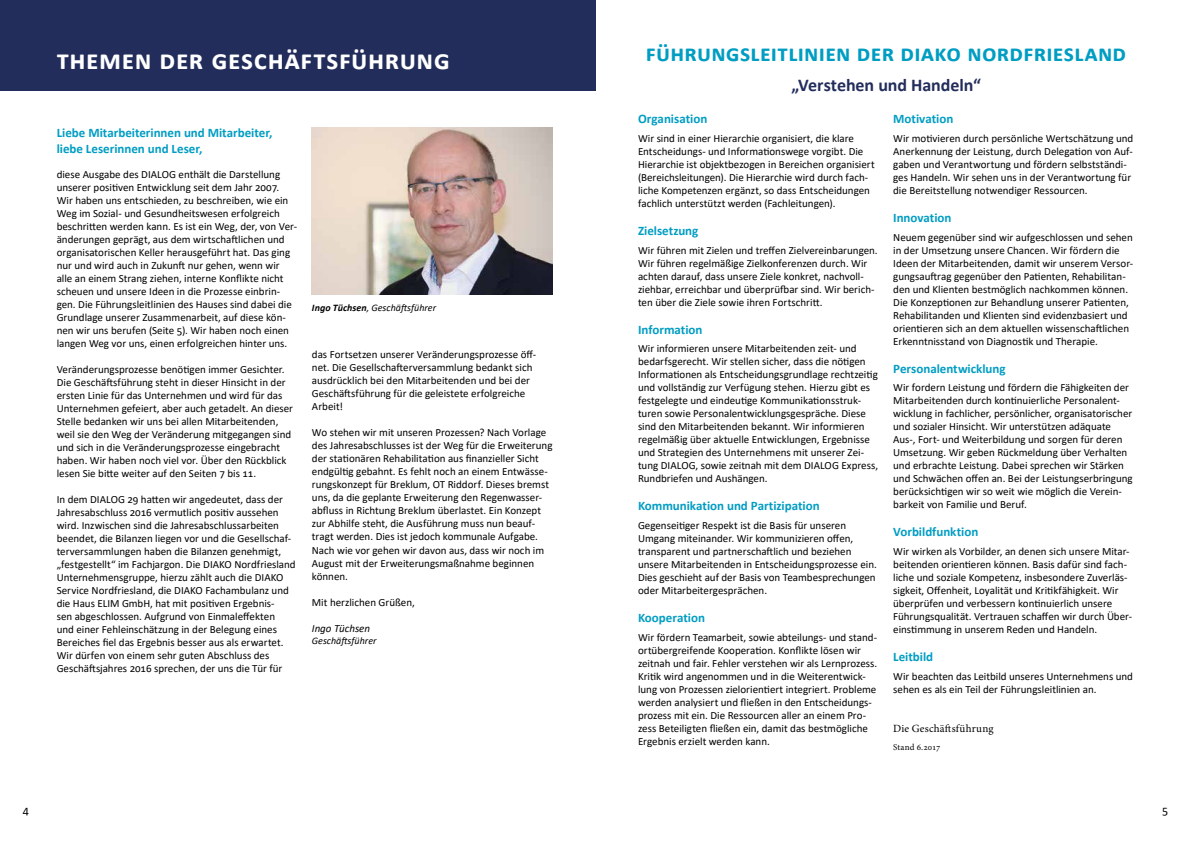
<style>
.page{position:relative;width:1191px;height:842px;background:#fff}
.page>*{position:absolute;margin:0;border:0;box-sizing:border-box;transform-origin:0 0}
.t1{font:700 28px "Calibri";letter-spacing:.02em;color:#fff}
.t2{font:700 24px "Calibri";letter-spacing:.01em;color:#009dc3}
.t3{font:700 18px "Calibri";letter-spacing:-.005em;color:#232d5b}
.t4{font:700 13px/16px "Calibri";color:#009dc3}
.t5{font:12px "Calibri";color:#000}
.t6{font:11px/13px "Calibri";letter-spacing:-.005em;color:#000}
.t7{font:11px "Minion Pro";letter-spacing:.015em;color:#000}
.t8{font:italic 11px "Calibri";letter-spacing:-.005em;color:#000}
.t9{font:italic 10px "Calibri";color:#000}
.t10{font:9px "Minion Pro";letter-spacing:.01em;color:#000}
.s1{font-weight:700}
</style>
<div class="page">
<div style="left:0;top:0;width:595px;height:91px;background:#232d5b"></div>
<img style="left:312px;top:128px;width:241px;height:167px">
<h1 class="t1" style="left:57px;top:40px;width:395px">themen der geschäftsführung</h1>
<p class="t4" style="left:57px;top:125px;width:217px">Liebe Mitarbeiterinnen und Mitarbeiter, liebe Leserinnen und Leser,</p>
<p class="t6" style="left:57px;top:167px;width:242px">diese Ausgabe des DIALOG enthält die Darstellung unserer positiven Entwicklung seit dem Jahr 2007.<br>Wir haben uns entschieden, zu beschreiben, wie ein Weg im Sozial- und Gesundheitswesen erfolgreich beschritten werden kann. Es ist ein Weg, der, von Ver&shy;änderungen geprägt, aus dem wirtschaftlichen und organisatorischen Keller herausgeführt hat. Das ging nur und wird auch in Zukunft nur gehen, wenn wir alle an einem Strang ziehen, interne Konflikte nicht scheuen und unsere Ideen in die Prozesse einbrin&shy;gen. Die Führungsleitlinien des Hauses sind dabei die Grundlage unserer Zusammenarbeit, auf diese kön&shy;nen wir uns berufen (Seite 5). Wir haben noch einen langen Weg vor uns, einen erfolgreichen hinter uns.</p>
<p class="t6" style="left:57px;top:362px;width:238px">Veränderungsprozesse benötigen immer Gesichter.<br>Die Geschäftsführung steht in dieser Hinsicht in der ersten Linie für das Unternehmen und wird für das Unternehmen gefeiert, aber auch getadelt. An dieser Stelle bedanken wir uns bei allen Mitarbeitenden, weil sie den Weg der Veränderung mitgegangen sind und sich in die Veränderungsprozesse eingebracht haben. Wir haben noch viel vor. Über den Rückblick lesen Sie bitte weiter auf den Seiten 7 bis 11.</p>
<p class="t6" style="left:57px;top:492px;width:240px">In dem DIALOG 29 hatten wir angedeutet, dass der Jahresabschluss 2016 vermutlich positiv aussehen wird. Inzwischen sind die Jahresabschlussarbeiten beendet, die Bilanzen liegen vor und die Gesellschaf&shy;terversammlungen haben die Bilanzen genehmigt, „festgestellt“ im Fachjargon. Die DIAKO Nordfriesland Unternehmensgruppe, hierzu zählt auch die DIAKO Service Nordfriesland, die DIAKO Fachambulanz und die Haus ELIM GmbH, hat mit positiven Ergebnis-<br>sen abgeschlossen. Aufgrund von Einmaleffekten<br>und einer Fehleinschätzung in der Belegung eines Bereiches fiel das Ergebnis besser aus als erwartet.<br>Wir dürfen von einem sehr guten Abschluss des Geschäftsjahres 2016 sprechen, der uns die Tür für</p>
<p class="t9" style="left:312px;top:301px;width:126px"><span class="s1">Ingo Tüchsen</span>, Geschäftsführer</p>
<p class="t6" style="left:312px;top:348px;width:226px">das Fortsetzen unserer Veränderungsprozesse öff&shy;net. Die Gesellschafterversammlung bedankt sich ausdrücklich bei den Mitarbeitenden und bei der Geschäftsführung für die geleistete erfolgreiche Arbeit!</p>
<p class="t6" style="left:312px;top:426px;width:242px">Wo stehen wir mit unseren Prozessen? Nach Vorlage des Jahresabschlusses ist der Weg für die Erweiterung der stationären Rehabilitation aus finanzieller Sicht endgültig gebahnt. Es fehlt noch an einem Entwässe&shy;rungskonzept für Breklum, OT Riddorf. Dieses bremst uns, da die geplante Erweiterung den Regenwasser&shy;abfluss in Richtung Breklum überlastet. Ein Konzept zur Abhilfe steht, die Ausführung muss nun beauf&shy;tragt werden. Dies ist jedoch kommunale Aufgabe.<br>Nach wie vor gehen wir davon aus, dass wir noch im August mit der Erweiterungsmaßnahme beginnen können.</p>
<p class="t6" style="left:312px;top:595px;width:104px">Mit herzlichen Grüßen,</p>
<p class="t8" style="left:312px;top:620px;width:60px">Ingo Tüchsen</p>
<p class="t9" style="left:312px;top:634px;width:66px">Geschäftsführer</p>
<h2 class="t2" style="left:646px;top:36px;width:482px">führungsleitlinien der diako nordfriesland</h2>
<h3 class="t3" style="left:791px;top:72px;width:191px">„Verstehen und Handeln“</h3>
<p class="t4" style="left:638px;top:111px;width:71px">Organisation</p>
<p class="t6" style="left:638px;top:131px;width:238px">Wir sind in einer Hierarchie organisiert, die klare Entscheidungs- und Informationswege vorgibt. Die Hierarchie ist objektbezogen in Bereichen organisiert (Bereichsleitungen). Die Hierarchie wird durch fach&shy;liche Kompetenzen ergänzt, so dass Entscheidungen fachlich unterstützt werden (Fachleitungen).</p>
<p class="t4" style="left:638px;top:222px;width:62px">Zielsetzung</p>
<p class="t6" style="left:638px;top:243px;width:241px">Wir führen mit Zielen und treffen Zielvereinbarungen.<br>Wir führen regelmäßige Zielkonferenzen durch. Wir achten darauf, dass unsere Ziele konkret, nachvoll&shy;ziehbar, erreichbar und überprüfbar sind. Wir berich&shy;ten über die Ziele sowie ihren Fortschritt.</p>
<p class="t4" style="left:638px;top:321px;width:66px">Information</p>
<p class="t6" style="left:638px;top:342px;width:242px">Wir informieren unsere Mitarbeitenden zeit- und bedarfsgerecht. Wir stellen sicher, dass die nötigen Informationen als Entscheidungsgrundlage rechtzeitig und vollständig zur Verfügung stehen. Hierzu gibt es festgelegte und eindeutige Kommunikationsstruk&shy;turen sowie Personalentwicklungsgespräche. Diese sind den Mitarbeitenden bekannt. Wir informieren regelmäßig über aktuelle Entwicklungen, Ergebnisse und Strategien des Unternehmens mit unserer Zei&shy;tung DIALOG, sowie zeitnah mit dem DIALOG Express, Rundbriefen und Aushängen.</p>
<p class="t4" style="left:638px;top:498px;width:183px">Kommunikation und Partizipation</p>
<p class="t6" style="left:638px;top:518px;width:240px">Gegenseitiger Respekt ist die Basis für unseren Umgang miteinander. Wir kommunizieren offen, transparent und partnerschaftlich und beziehen unsere Mitarbeitenden in Entscheidungsprozesse ein.<br>Dies geschieht auf der Basis von Teambesprechungen oder Mitarbeitergesprächen.</p>
<p class="t4" style="left:638px;top:609px;width:68px">Kooperation</p>
<p class="t6" style="left:638px;top:630px;width:241px">Wir fördern Teamarbeit, sowie abteilungs- und stand&shy;ortübergreifende Kooperation. Konflikte lösen wir zeitnah und fair. Fehler verstehen wir als Lernprozess.<br>Kritik wird angenommen und in die Weiterentwick&shy;lung von Prozessen zielorientiert integriert. Probleme werden analysiert und fließen in den Entscheidungs&shy;prozess mit ein. Die Ressourcen aller an einem Pro&shy;zess Beteiligten fließen ein, damit das bestmögliche Ergebnis erzielt werden kann.</p>
<p class="t4" style="left:893px;top:111px;width:62px">Motivation</p>
<p class="t6" style="left:893px;top:131px;width:241px">Wir motivieren durch persönliche Wertschätzung und Anerkennung der Leistung, durch Delegation von Auf&shy;gaben und Verantwortung und fördern selbstständi&shy;ges Handeln. Wir sehen uns in der Verantwortung für die Bereitstellung notwendiger Ressourcen.</p>
<p class="t4" style="left:893px;top:209px;width:60px">Innovation</p>
<p class="t6" style="left:893px;top:230px;width:241px">Neuem gegenüber sind wir aufgeschlossen und sehen in der Umsetzung unsere Chancen. Wir fördern die Ideen der Mitarbeitenden, damit wir unserem Versor&shy;gungsauftrag gegenüber den Patienten, Rehabilitan&shy;den und Klienten bestmöglich nachkommen können.<br>Die Konzeptionen zur Behandlung unserer Patienten, Rehabilitanden und Klienten sind evidenzbasiert und orientieren sich an dem aktuellen wissenschaftlichen Erkenntnisstand von Diagnostik und Therapie.</p>
<p class="t4" style="left:893px;top:360px;width:114px">Personalentwicklung</p>
<p class="t6" style="left:893px;top:381px;width:241px">Wir fordern Leistung und fördern die Fähigkeiten der Mitarbeitenden durch kontinuierliche Personalent&shy;wicklung in fachlicher, persönlicher, organisatorischer und sozialer Hinsicht. Wir unterstützen adäquate Aus-, Fort- und Weiterbildung und sorgen für deren Umsetzung. Wir geben Rückmeldung über Verhalten und erbrachte Leistung. Dabei sprechen wir Stärken und Schwächen offen an. Bei der Leistungserbringung berücksichtigen wir so weit wie möglich die Verein&shy;barkeit von Familie und Beruf.</p>
<p class="t4" style="left:893px;top:524px;width:87px">Vorbildfunktion</p>
<p class="t6" style="left:893px;top:544px;width:240px">Wir wirken als Vorbilder, an denen sich unsere Mitar&shy;beitenden orientieren können. Basis dafür sind fach&shy;liche und soziale Kompetenz, insbesondere Zuverläs&shy;sigkeit, Offenheit, Loyalität und Kritikfähigkeit. Wir überprüfen und verbessern kontinuierlich unsere Führungsqualität. Vertrauen schaffen wir durch Über&shy;einstimmung in unserem Reden und Handeln.</p>
<p class="t4" style="left:893px;top:648px;width:42px">Leitbild</p>
<p class="t6" style="left:893px;top:669px;width:241px">Wir beachten das Leitbild unseres Unternehmens und sehen es als ein Teil der Führungsleitlinien an.</p>
<p class="t7" style="left:893px;top:721px;width:102px">Die Geschäftsführung</p>
<p class="t10" style="left:893px;top:741px;width:49px">Stand 6.2017</p>
<p class="t5" style="left:23px;top:801px;width:8px">4</p>
<p class="t5" style="left:1162px;top:801px;width:8px">5</p>
</div>
